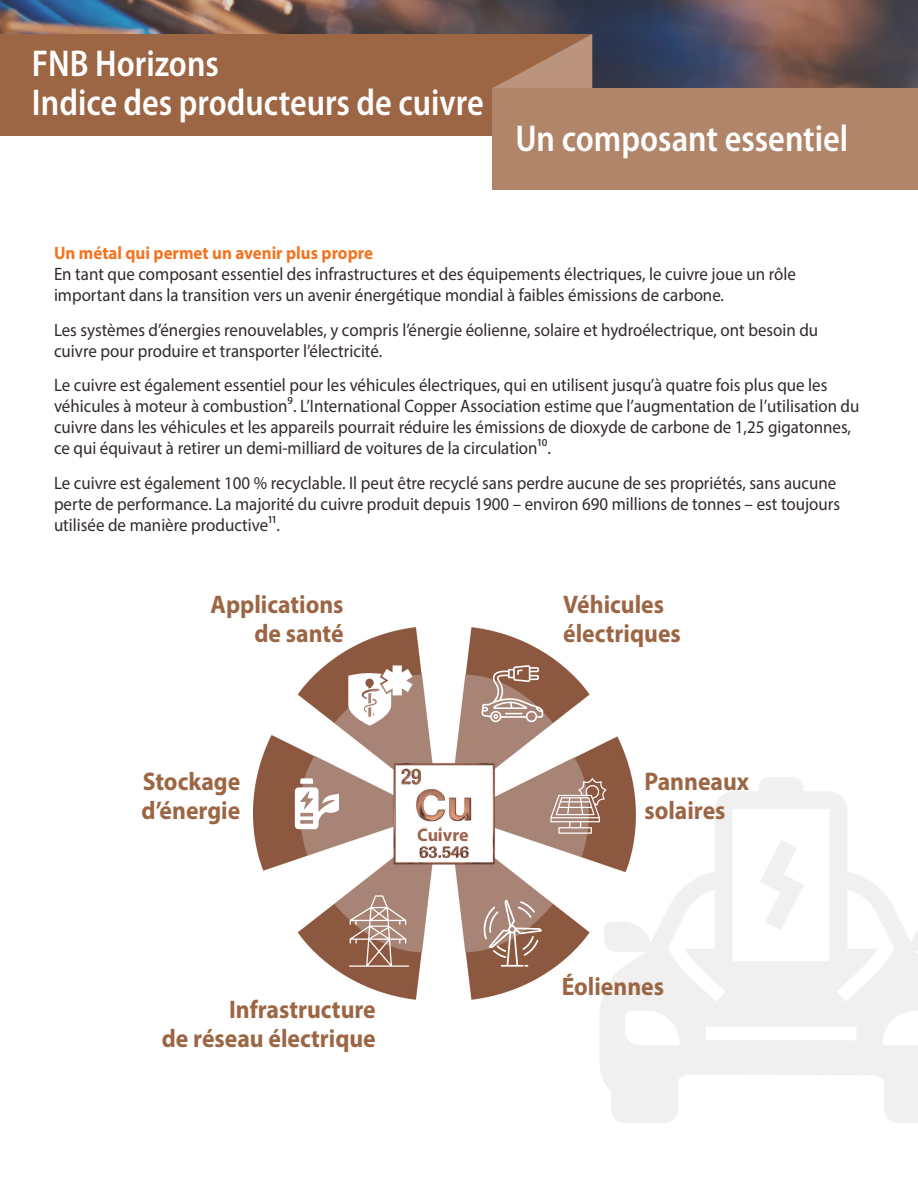
<style>
.page{position:relative;width:918px;height:1188px;background:#fff}
.page>*{position:absolute;margin:0;border:0;box-sizing:border-box;transform-origin:0 0}
.t1{font:600 semi-condensed 37.5px/39px "Myriad Pro";color:#fff;scale:.93 1}
.t2{font:700 25.5px/28.5px "Myriad Pro";color:#9c6644;scale:.93 1}
.t3{font:18px/21px "Myriad Pro";color:#322b29;scale:.94 1}
.t4{font:700 18px "Myriad Pro";color:#f47421;scale:.94 1}
.t5{font:700 18px "Myriad Pro";color:#9e634e}
</style>
<div class="page">
<img style="left:254px;top:627px;width:336px;height:372px">
<img style="left:552px;top:725px;width:366px;height:398px">
<svg style="left:0;top:0;width:918px;height:89px;background:#5d5157"></svg>
<div style="left:0;top:35px;width:592px;height:101px;background:#9c6644"></div>
<svg style="left:492px;top:34px;width:100px;height:105px"></svg>
<div style="left:493px;top:89px;width:425px;height:101px;background:#b08569"></div>
<svg style="left:348px;top:665px;width:65px;height:61px"></svg>
<svg style="left:482px;top:665px;width:61px;height:57px;background:#b08f80"></svg>
<svg style="left:550px;top:778px;width:56px;height:56px;background:#b39285"></svg>
<svg style="left:295px;top:778px;width:44px;height:51px"></svg>
<svg style="left:349px;top:895px;width:60px;height:72px;background:#ae8b7c"></svg>
<svg style="left:484px;top:899px;width:58px;height:68px;background:#ad8a7b"></svg>
<div style="left:411px;top:828px;width:69px;height:16px;background:#fff"></div>
<h1 class="t1" style="left:32px;top:43px;width:487px">FNB Horizons<br>Indice des producteurs de cuivre</h1>
<h1 class="t1" style="left:515px;top:118px;width:360px">Un composant essentiel</h1>
<p class="t4" style="left:54px;top:241px;width:341px">Un métal qui permet un avenir plus propre</p>
<p class="t3" style="left:54px;top:263px;width:791px">En tant que composant essentiel des infrastructures et des équipements électriques, le cuivre joue un rôle important dans la transition vers un avenir énergétique mondial à faibles émissions de carbone.</p>
<p class="t3" style="left:54px;top:319px;width:815px">Les systèmes d’énergies renouvelables, y compris l’énergie éolienne, solaire et hydroélectrique, ont besoin du cuivre pour produire et transporter l’électricité.</p>
<p class="t3" style="left:54px;top:374px;width:858px">Le cuivre est également essentiel pour les véhicules électriques, qui en utilisent jusqu’à quatre fois plus que les véhicules à moteur à combustion⁹. L’International Copper Association estime que l’augmentation de l’utilisation du cuivre dans les véhicules et les appareils pourrait réduire les émissions de dioxyde de carbone de 1,25 gigatonnes, ce qui équivaut à retirer un demi-milliard de voitures de la circulation¹⁰.</p>
<p class="t3" style="left:54px;top:472px;width:838px">Le cuivre est également 100 % recyclable. Il peut être recyclé sans perdre aucune de ses propriétés, sans aucune perte de performance. La majorité du cuivre produit depuis 1900 – environ 690 millions de tonnes – est toujours utilisée de manière productive¹¹.</p>
<h2 class="t2" style="left:211px;top:589px;width:145px;text-align:right">Applications de santé</h2>
<h2 class="t2" style="left:563px;top:589px;width:128px">Véhicules électriques</h2>
<h2 class="t2" style="left:141px;top:766px;width:108px">Stockage d’énergie</h2>
<h2 class="t2" style="left:644px;top:766px;width:114px">Panneaux solaires</h2>
<p class="t5" style="left:417px;top:823px;width:53px">Cuivre</p>
<h2 class="t2" style="left:162px;top:995px;width:232px;text-align:right">Infrastructure<br>de réseau électrique</h2>
<h2 class="t2" style="left:562px;top:971px;width:112px">Éoliennes</h2>
</div>
